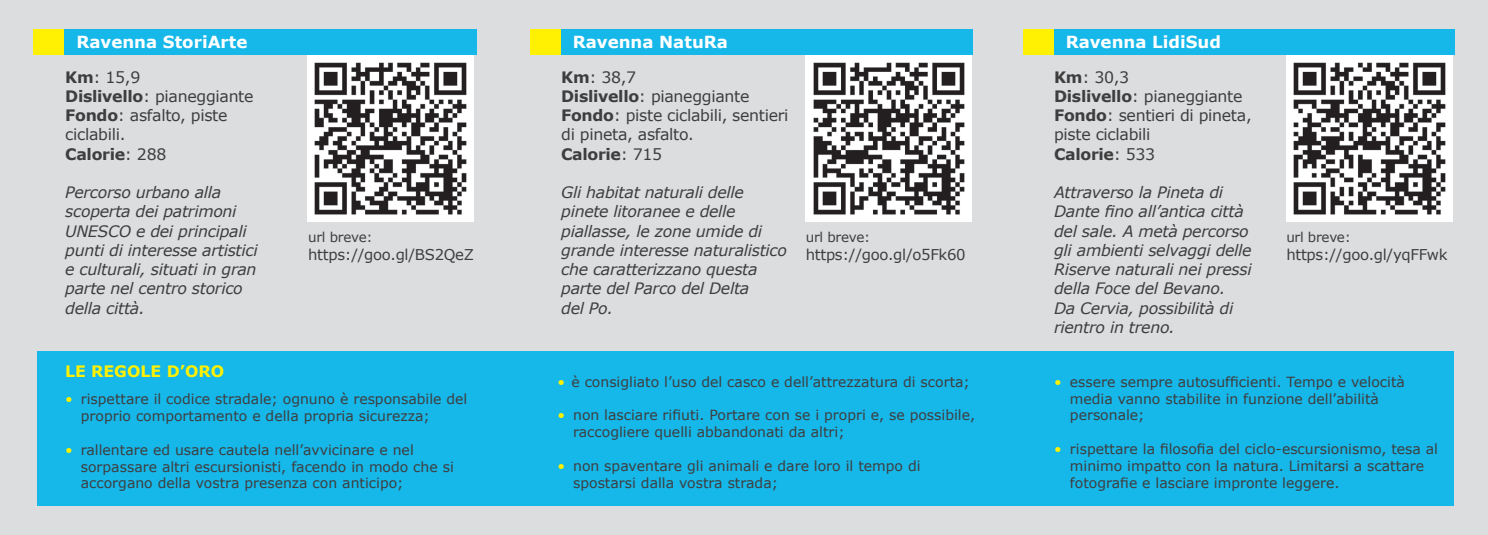
<style>
.page{position:relative;width:1488px;height:535px;background:#fff}
.page>*{position:absolute;margin:0;border:0;box-sizing:border-box;transform-origin:0 0}
.t1{font:700 16.62px "Verdana";color:#fff}
.t2{font:italic 15.75px/19.2px "Verdana";letter-spacing:-.02em;color:#3e3e3f}
.t3{font:15.75px/19.2px "Verdana";letter-spacing:-.02em;color:#3e3e3f}
.t4{font:700 15.75px "Verdana";color:#fff101}
.t5{font:14.88px "Verdana";letter-spacing:-.02em;color:#3e3e3f}
.t6{font:14px/16.8px "Verdana";color:#3e3e3f}
.t7{font:13.47px "Verdana";letter-spacing:-.02em;color:#3e3e3f}
.s1{font-weight:700}
.s2{color:#fff101}
</style>
<div class="page">
<div style="left:0;top:0;width:1487px;height:535px;background:#dcdddf"></div>
<div style="left:37px;top:351px;width:1416px;height:155px;background:#16b7e9"></div>
<div style="left:34px;top:29px;width:442px;height:26px;background:#16b7e9"></div>
<div style="left:34px;top:29px;width:30px;height:26px;background:#fff101"></div>
<div style="left:307px;top:55px;width:167px;height:167px;background:#fff"></div>
<img style="left:314px;top:62px;width:153px;height:153px">
<div style="left:530px;top:29px;width:442px;height:26px;background:#16b7e9"></div>
<div style="left:530px;top:29px;width:30px;height:26px;background:#fff101"></div>
<div style="left:805px;top:55px;width:167px;height:167px;background:#fff"></div>
<img style="left:813px;top:62px;width:152px;height:153px">
<div style="left:1022px;top:29px;width:432px;height:26px;background:#16b7e9"></div>
<div style="left:1022px;top:29px;width:31px;height:26px;background:#fff101"></div>
<div style="left:1286px;top:55px;width:166px;height:167px;background:#fff"></div>
<img style="left:1293px;top:62px;width:153px;height:153px">
<p class="t1" style="left:76px;top:30px;width:172px">Ravenna StoriArte</p>
<p class="t3" style="left:65px;top:67px;width:190px"><span class="s1">Km</span>: 15,9<br><span class="s1">Dislivello</span>: pianeggiante<br><span class="s1">Fondo</span>: asfalto, piste ciclabili.<br><span class="s1">Calorie</span>: 288</p>
<p class="t2" style="left:65px;top:183px;width:194px">Percorso urbano alla scoperta dei patrimoni<br>Unesco e dei principali punti di interesse artistici e culturali, situati in gran parte nel centro storico della città.</p>
<p class="t7" style="left:308px;top:227px;width:66px">url breve:</p>
<p class="t5" style="left:308px;top:244px;width:167px">https://goo.gl/BS2QeZ</p>
<p class="t4" style="left:65px;top:360px;width:160px">LE REGOLE D’ORO</p>
<p class="t6" style="left:81px;top:391px;width:388px;text-indent:-16px"><span class="s2">•</span> rispettare il codice stradale; ognuno è responsabile del proprio comportamento e della propria sicurezza;</p>
<p class="t6" style="left:81px;top:441px;width:374px;text-indent:-16px"><span class="s2">•</span> rallentare ed usare cautela nell’avvicinare e nel sorpassare altri escursionisti, facendo in modo che si accorgano della vostra presenza con anticipo;</p>
<p class="t1" style="left:572px;top:30px;width:157px">Ravenna NatuRa</p>
<p class="t3" style="left:561px;top:67px;width:229px"><span class="s1">Km</span>: 38,7<br><span class="s1">Dislivello</span>: pianeggiante<br><span class="s1">Fondo</span>: piste ciclabili, sentieri di pineta, asfalto.<br><span class="s1">Calorie</span>: 715</p>
<p class="t2" style="left:561px;top:183px;width:227px">Gli habitat naturali delle pinete litoranee e delle piallasse, le zone umide di grande interesse naturalistico che caratterizzano questa parte del Parco del Delta<br>del Po.</p>
<p class="t7" style="left:805px;top:227px;width:66px">url breve:</p>
<p class="t5" style="left:805px;top:244px;width:161px">https://goo.gl/o5Fk60</p>
<p class="t6" style="left:557px;top:373px;width:414px"><span class="s2">•</span> è consigliato l’uso del casco e dell’attrezzatura di scorta;</p>
<p class="t6" style="left:573px;top:407px;width:403px;text-indent:-16px"><span class="s2">•</span> non lasciare rifiuti. Portare con se i propri e, se possibile, raccogliere quelli abbandonati da altri;</p>
<p class="t6" style="left:573px;top:457px;width:349px;text-indent:-16px"><span class="s2">•</span> non spaventare gli animali e dare loro il tempo di spostarsi dalla vostra strada;</p>
<p class="t1" style="left:1065px;top:30px;width:157px">Ravenna LidiSud</p>
<p class="t3" style="left:1054px;top:67px;width:199px"><span class="s1">Km</span>: 30,3<br><span class="s1">Dislivello</span>: pianeggiante<br><span class="s1">Fondo</span>: sentieri di pineta, piste ciclabili<br><span class="s1">Calorie</span>: 533</p>
<p class="t2" style="left:1054px;top:183px;width:199px">Attraverso la Pineta di<br>Dante fino all’antica città del sale. A metà percorso gli ambienti selvaggi delle<br>Riserve naturali nei pressi della Foce del Bevano.<br>Da Cervia, possibilità di rientro in treno.</p>
<p class="t7" style="left:1286px;top:227px;width:66px">url breve:</p>
<p class="t5" style="left:1286px;top:244px;width:163px">https://goo.gl/yqFFwk</p>
<p class="t6" style="left:1069px;top:373px;width:336px;text-indent:-16px"><span class="s2">•</span> essere sempre autosufficienti. Tempo e velocità media vanno stabilite in funzione dell’abilità personale;</p>
<p class="t6" style="left:1069px;top:440px;width:370px;text-indent:-16px"><span class="s2">•</span> rispettare la filosofia del ciclo-escursionismo, tesa al minimo impatto con la natura. Limitarsi a scattare fotografie e lasciare impronte leggere.</p>
</div>
